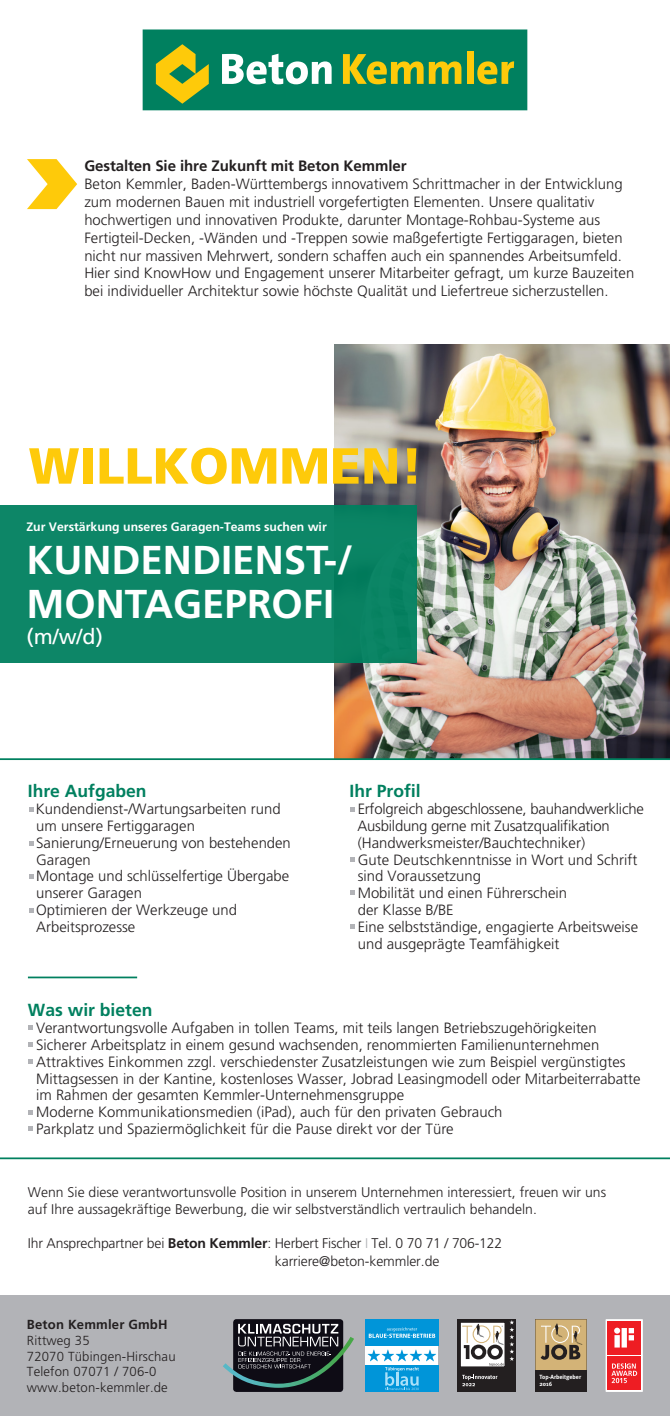
<style>
.page{position:relative;width:670px;height:1416px;background:#fff}
.page>*{position:absolute;margin:0;border:0;box-sizing:border-box;transform-origin:0 0}
.t1{font:900 50.57px "Frutiger";color:#feca0a}
.t2{font:700 40.25px/43.8px "Frutiger";color:#fff}
.t3{font:21.53px "Frutiger";color:#fff}
.t4{font:700 17.5px "Frutiger";color:#00805f}
.t5{font:700 15.05px "Frutiger";letter-spacing:-.005em;color:#231f20}
.t6{font:300 14.88px/16.8px "Frutiger";color:#231f20}
.t7{font:300 14px/16.8px "Frutiger";color:#231f20}
.t8{font:300 13.12px/15.8px "Frutiger";letter-spacing:.01em;color:#231f20}
.t9{font:700 13.12px "Frutiger";letter-spacing:.01em;color:#231f20}
.t10{font:700 12.25px "Frutiger";color:#fff}
.t11{font:700 6.12px/7.2px "Meta";color:#fff}
.s1{font-weight:700}
.s2{color:#b2b3b7}
</style>
<div class="page">
<img style="left:334px;top:344px;width:336px;height:414px">
<div style="left:0;top:505px;width:416px;height:158px;background:#0d8667"></div>
<hr style="left:0;top:758px;width:670px;height:2px;background:#00805f">
<hr style="left:0;top:1157px;width:670px;height:2px;background:#00805f">
<div style="left:143px;top:29px;width:384px;height:81px;background:#00805f"></div>
<svg style="left:156px;top:44px;width:53px;height:60px"></svg>
<svg style="left:222px;top:54px;width:109px;height:30px"></svg>
<svg style="left:343px;top:54px;width:80px;height:30px"></svg>
<svg style="left:429px;top:61px;width:32px;height:23px"></svg>
<div style="left:466px;top:52px;width:7px;height:32px;background:#feca0a"></div>
<svg style="left:477px;top:61px;width:37px;height:23px"></svg>
<svg style="left:29px;top:807px;width:5px;height:5px"></svg>
<svg style="left:29px;top:841px;width:5px;height:4px"></svg>
<svg style="left:29px;top:874px;width:5px;height:5px"></svg>
<svg style="left:29px;top:908px;width:5px;height:5px"></svg>
<svg style="left:350px;top:807px;width:4px;height:5px"></svg>
<svg style="left:350px;top:857px;width:4px;height:5px"></svg>
<svg style="left:350px;top:890px;width:4px;height:5px"></svg>
<svg style="left:350px;top:924px;width:4px;height:5px"></svg>
<hr style="left:28px;top:976px;width:109px;height:2px;background:#00805f">
<div style="left:0;top:1295px;width:670px;height:121px;background:#b2b3b7"></div>
<div style="left:457px;top:1370px;width:51px;height:22px;background:#231f20"></div>
<div style="left:508px;top:1319px;width:7px;height:73px;background:#231f20"></div>
<svg style="left:457px;top:1319px;width:57px;height:67px"></svg>
<div style="left:233px;top:1319px;width:110px;height:73px;background:#0e0c15;border-radius:3px"></div>
<svg style="left:223px;top:1323px;width:131px;height:64px"></svg>
<div style="left:605px;top:1319px;width:38px;height:73px;background:#fff"></div>
<div style="left:607px;top:1321px;width:34px;height:33px;background:#ee1d23"></div>
<svg style="left:614px;top:1327px;width:20px;height:20px"></svg>
<div style="left:607px;top:1356px;width:34px;height:34px;background:#ee1d23"></div>
<svg style="left:611px;top:1363px;width:26px;height:20px"></svg>
<div style="left:365px;top:1321px;width:73px;height:69px;background:#fff"></div>
<div style="left:365px;top:1365px;width:73px;height:27px;background:#0095d9"></div>
<div style="left:365px;top:1319px;width:73px;height:26px;background:#0095d9"></div>
<svg style="left:367px;top:1349px;width:69px;height:12px"></svg>
<svg style="left:369px;top:1327px;width:66px;height:11px"></svg>
<svg style="left:385px;top:1367px;width:34px;height:23px"></svg>
<svg style="left:535px;top:1319px;width:51px;height:51px;background:#b89e6e"></svg>
<div style="left:535px;top:1370px;width:51px;height:21px;background:#231f20"></div>
<svg style="left:27px;top:159px;width:50px;height:50px"></svg>
<svg style="left:28px;top:1025px;width:5px;height:5px"></svg>
<svg style="left:28px;top:1059px;width:5px;height:5px"></svg>
<svg style="left:28px;top:1110px;width:5px;height:4px"></svg>
<svg style="left:28px;top:1126px;width:5px;height:5px"></svg>
<svg style="left:28px;top:1042px;width:5px;height:5px"></svg>
<p class="t5" style="left:84px;top:157px;width:324px">Gestalten Sie ihre Zukunft mit Beton Kemmler</p>
<p class="t6" style="left:84px;top:175px;width:551px;line-height:17.8px">Beton Kemmler, Baden-Württembergs innovativem Schrittmacher in der Entwicklung zum modernen Bauen mit industriell vorgefertigten Elementen. Unsere qualitativ hochwertigen und innovativen Produkte, darunter Montage-Rohbau-Systeme aus Fertigteil-Decken, -Wänden und -Treppen sowie maßgefertigte Fertiggaragen, bieten nicht nur massiven Mehrwert, sondern schaffen auch ein spannendes Arbeitsumfeld.<br>Hier sind KnowHow und Engagement unserer Mitarbeiter gefragt, um kurze Bauzeiten bei individueller Architektur sowie höchste Qualität und Liefertreue sicherzustellen.</p>
<h1 class="t1" style="left:29px;top:435px;width:396px">WILLKOMMEN!</h1>
<p class="t10" style="left:27px;top:519px;width:302px">Zur Verstärkung unseres Garagen-Teams suchen wir</p>
<h2 class="t2" style="left:27px;top:538px;width:328px">KUNDENDIENST-/<br>MONTAGEPROFI</h2>
<h3 class="t3" style="left:27px;top:624px;width:78px">(m/w/d)</h3>
<p class="t4" style="left:28px;top:781px;width:120px">Ihre Aufgaben</p>
<p class="t6" style="left:36px;top:800px;width:256px">Kundendienst-/Wartungsarbeiten rund um unsere Fertiggaragen<br>Sanierung/Erneuerung von bestehenden<br>Garagen<br>Montage und schlüsselfertige Übergabe unserer Garagen<br>Optimieren der Werkzeuge und<br>Arbeitsprozesse</p>
<p class="t4" style="left:349px;top:781px;width:72px">Ihr Profil</p>
<p class="t6" style="left:357px;top:800px;width:288px">Erfolgreich abgeschlossene, bauhandwerkliche Ausbildung gerne mit Zusatzqualifikation (Handwerksmeister/Bauchtechniker)<br>Gute Deutschkenntnisse in Wort und Schrift sind Voraussetzung<br>Mobilität und einen Führerschein<br>der Klasse B/BE<br>Eine selbstständige, engagierte Arbeitsweise und ausgeprägte Teamfähigkeit</p>
<p class="t4" style="left:28px;top:1000px;width:126px">Was wir bieten</p>
<p class="t6" style="left:36px;top:1019px;width:606px">Verantwortungsvolle Aufgaben in tollen Teams, mit teils langen Betriebszugehörigkeiten Sicherer Arbeitsplatz in einem gesund wachsenden, renommierten Familienunternehmen Attraktives Einkommen zzgl. verschiedenster Zusatzleistungen wie zum Beispiel vergünstigtes Mittagsessen in der Kantine, kostenloses Wasser, Jobrad Leasingmodell oder Mitarbeiterrabatte im Rahmen der gesamten Kemmler-Unternehmensgruppe<br>Moderne Kommunikationsmedien (iPad), auch für den privaten Gebrauch<br>Parkplatz und Spaziermöglichkeit für die Pause direkt vor der Türe</p>
<p class="t7" style="left:28px;top:1183px;width:579px">Wenn Sie diese verantwortunsvolle Position in unserem Unternehmen interessiert, freuen wir uns auf Ihre aussagekräftige Bewerbung, die wir selbstverständlich vertraulich behandeln.</p>
<p class="t7" style="left:275px;top:1233px;width:229px;line-height:18.9px;text-indent:-247px">Ihr Ansprechpartner bei <span class="s1">Beton Kemmler</span>: Herbert Fischer <span class="s2">I</span> Tel. 0 70 71 / 706-122 karriere@beton-kemmler.de</p>
<p class="t9" style="left:27px;top:1316px;width:142px">Beton Kemmler GmbH</p>
<p class="t8" style="left:27px;top:1332px;width:150px">Rittweg 35<br>72070 Tübingen-Hirschau<br>Telefon 07071 / 706-0 www.beton-kemmler.de</p>
<p class="t11" style="left:539px;top:1373px;width:43px">Top-Arbeitgeber<br>2016</p>
</div>
